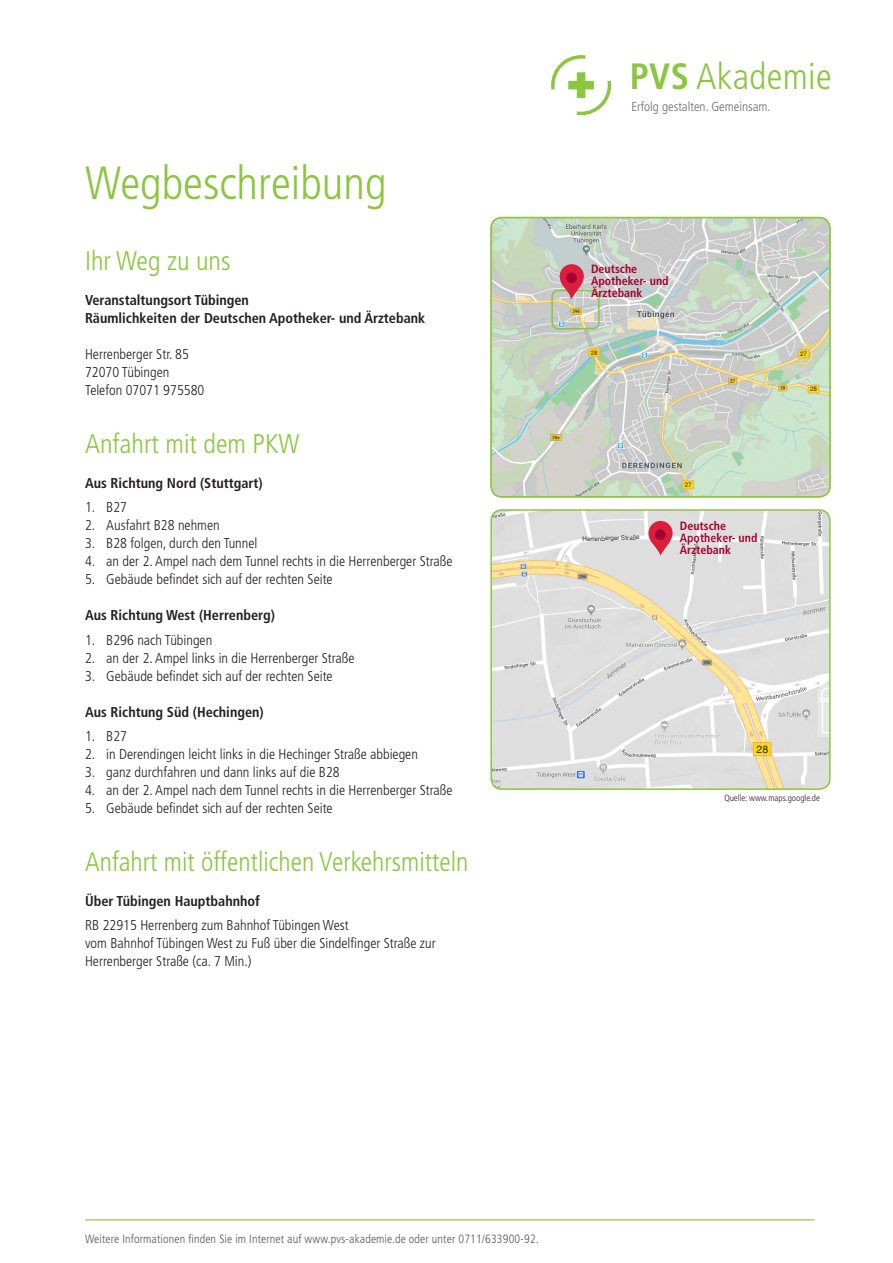
<style>
.page{position:relative;width:893px;height:1263px;background:#fff}
.page>*{position:absolute;margin:0;border:0;box-sizing:border-box;transform-origin:0 0}
.BW_Headline{font:300 condensed 46.5px "Frutiger LT Std";color:#8bc63e}
.t1{font:300 condensed 36.6px "Frutiger LT Std";letter-spacing:.01em;color:#8bc63e}
.BW_H2{font:300 condensed 27px "Frutiger LT Std";color:#8bc63e}
.Copy{font:300 condensed 14.25px "Frutiger LT Std";color:#231f20}
.BW_Fett{font:700 condensed 14.25px "Frutiger LT Std";color:#231f20}
.Copy-2{font:700 condensed 14.25px "Frutiger LT Std";color:#231f20}
.t2{font:300 condensed 13.05px "Frutiger LT Std";color:#6c6d70}
.t3{font:300 condensed 12px "Frutiger LT Std";letter-spacing:.01em;color:#57585a}
.Copy-3{font:700 condensed 12px/12px "Frutiger LT Std";color:#a40133}
.Copy-4{font:10.5px "Helvetica Neue";color:#231f20}
.Copy-5{font:300 condensed 9px "Frutiger LT Std";color:#231f20}
.Copy-6{font:6.3px "Helvetica Neue";color:#231f20}
.s1{font-weight:700}
</style>
<div class="page">
<hr style="left:85px;top:1219px;width:729px;height:1px;background:#8bc63e">
<svg style="left:551px;top:55px;width:60px;height:60px"></svg>
<svg style="left:491px;top:218px;width:339px;height:279px;background:#cad4c8"></svg>
<div style="left:490px;top:217px;width:341px;height:280px;border:2px solid #8bc63e;border-radius:11px"></div>
<img style="left:493px;top:512px;width:335px;height:275px">
<div style="left:490px;top:509px;width:341px;height:281px;border:2px solid #8bc63e;border-radius:11px"></div>
<svg style="left:648px;top:521px;width:25px;height:35px"></svg>
<div style="left:655px;top:529px;width:11px;height:11px;background:#a40133;border-radius:50%"></div>
<div style="left:753px;top:742px;width:18px;height:14px;background:#ffdc01;border:1px solid #e4b364"></div>
<div style="left:588px;top:348px;width:12px;height:9px;background:#ffdc01;border:1px solid #e4b364"></div>
<div style="left:808px;top:385px;width:11px;height:8px;background:#ffdc01;border:1px solid #e4b364"></div>
<div style="left:798px;top:350px;width:11px;height:8px;background:#ffdc01;border:1px solid #e4b364"></div>
<div style="left:551px;top:290px;width:49px;height:39px;border:2px solid #8bc63e;border-radius:6px"></div>
<svg style="left:560px;top:264px;width:24px;height:35px"></svg>
<div style="left:566px;top:273px;width:11px;height:10px;background:#a40133;border-radius:50%"></div>
<div style="left:682px;top:480px;width:12px;height:9px;background:#ffdc01;border:1px solid #e4b364"></div>
<p class="BW_Headline" style="left:85px;top:157px;width:303px">Wegbeschreibung</p>
<p class="BW_H2" style="left:85px;top:245px;width:147px">Ihr Weg zu uns</p>
<p class="Copy-2" style="left:85px;top:292px;width:165px">Veranstaltungsort Tübingen</p>
<p class="Copy-2" style="left:85px;top:310px;width:342px">Räumlichkeiten der Deutschen Apotheker- und Ärztebank</p>
<p class="Copy" style="left:85px;top:346px;width:105px">Herrenberger Str. 85</p>
<p class="Copy" style="left:85px;top:364px;width:86px">72070 Tübingen</p>
<p class="Copy" style="left:85px;top:382px;width:121px">Telefon 07071 975580</p>
<p class="BW_H2" style="left:85px;top:428px;width:216px">Anfahrt mit dem PKW</p>
<p class="BW_Fett" style="left:85px;top:474px;width:179px">Aus Richtung Nord (Stuttgart)</p>
<p class="Copy" style="left:85px;top:499px;width:44px">1. B27</p>
<p class="Copy" style="left:85px;top:517px;width:136px">2. Ausfahrt B28 nehmen</p>
<p class="Copy" style="left:85px;top:535px;width:174px">3. B28 folgen, durch den Tunnel</p>
<p class="Copy" style="left:85px;top:553px;width:369px">4. an der 2. Ampel nach dem Tunnel rechts in die Herrenberger Straße</p>
<p class="Copy" style="left:85px;top:571px;width:249px">5. Gebäude befindet sich auf der rechten Seite</p>
<p class="BW_Fett" style="left:85px;top:607px;width:191px">Aus Richtung West (Herrenberg)</p>
<p class="Copy" style="left:85px;top:632px;width:129px">1. B296 nach Tübingen</p>
<p class="Copy" style="left:85px;top:650px;width:271px">2. an der 2. Ampel links in die Herrenberger Straße</p>
<p class="Copy" style="left:85px;top:668px;width:249px">3. Gebäude befindet sich auf der rechten Seite</p>
<p class="BW_Fett" style="left:85px;top:703px;width:180px">Aus Richtung Süd (Hechingen)</p>
<p class="Copy" style="left:85px;top:728px;width:44px">1. B27</p>
<p class="Copy" style="left:85px;top:746px;width:334px">2. in Derendingen leicht links in die Hechinger Straße abbiegen</p>
<p class="Copy" style="left:85px;top:764px;width:256px">3. ganz durchfahren und dann links auf die B28</p>
<p class="Copy" style="left:85px;top:782px;width:369px">4. an der 2. Ampel nach dem Tunnel rechts in die Herrenberger Straße</p>
<p class="Copy" style="left:85px;top:800px;width:249px">5. Gebäude befindet sich auf der rechten Seite</p>
<p class="BW_H2" style="left:85px;top:846px;width:385px">Anfahrt mit öffentlichen Verkehrsmitteln</p>
<p class="BW_Fett" style="left:85px;top:893px;width:176px">Über Tübingen Hauptbahnhof</p>
<p class="Copy" style="left:85px;top:917px;width:265px">RB 22915 Herrenberg zum Bahnhof Tübingen West</p>
<p class="Copy" style="left:85px;top:935px;width:352px">vom Bahnhof Tübingen West zu Fuß über die Sindelfinger Straße zur</p>
<p class="Copy" style="left:85px;top:953px;width:168px">Herrenberger Straße (ca. 7 Min.)</p>
<h2 class="t1" style="left:630px;top:56px;width:203px"><span class="s1">PVS</span> Akademie</h2>
<p class="t2" style="left:631px;top:99px;width:141px">Erfolg gestalten. Gemeinsam.</p>
<p class="Copy-3" style="left:591px;top:263px;width:79px">Deutsche<br>Apotheker- und<br>Ärztebank</p>
<p class="Copy-6" style="left:591px;top:348px;width:9px">28</p>
<p class="Copy-6" style="left:582px;top:534px;width:59px;rotate:-2deg">Herrenberger Straße</p>
<p class="Copy-6" style="left:685px;top:480px;width:9px">27</p>
<p class="Copy-3" style="left:680px;top:520px;width:79px">Deutsche<br>Apotheker- und<br>Ärztebank</p>
<p class="Copy-6" style="left:800px;top:349px;width:9px">27</p>
<p class="Copy-6" style="left:810px;top:385px;width:9px">28</p>
<p class="Copy-4" style="left:756px;top:742px;width:13px">28</p>
<p class="Copy-5" style="left:724px;top:793px;width:97px">Quelle: www.maps.google.de</p>
<p class="t3" style="left:85px;top:1232px;width:455px">Weitere Informationen finden Sie im Internet auf www.pvs-akademie.de oder unter 0711/633900-92.</p>
</div>
